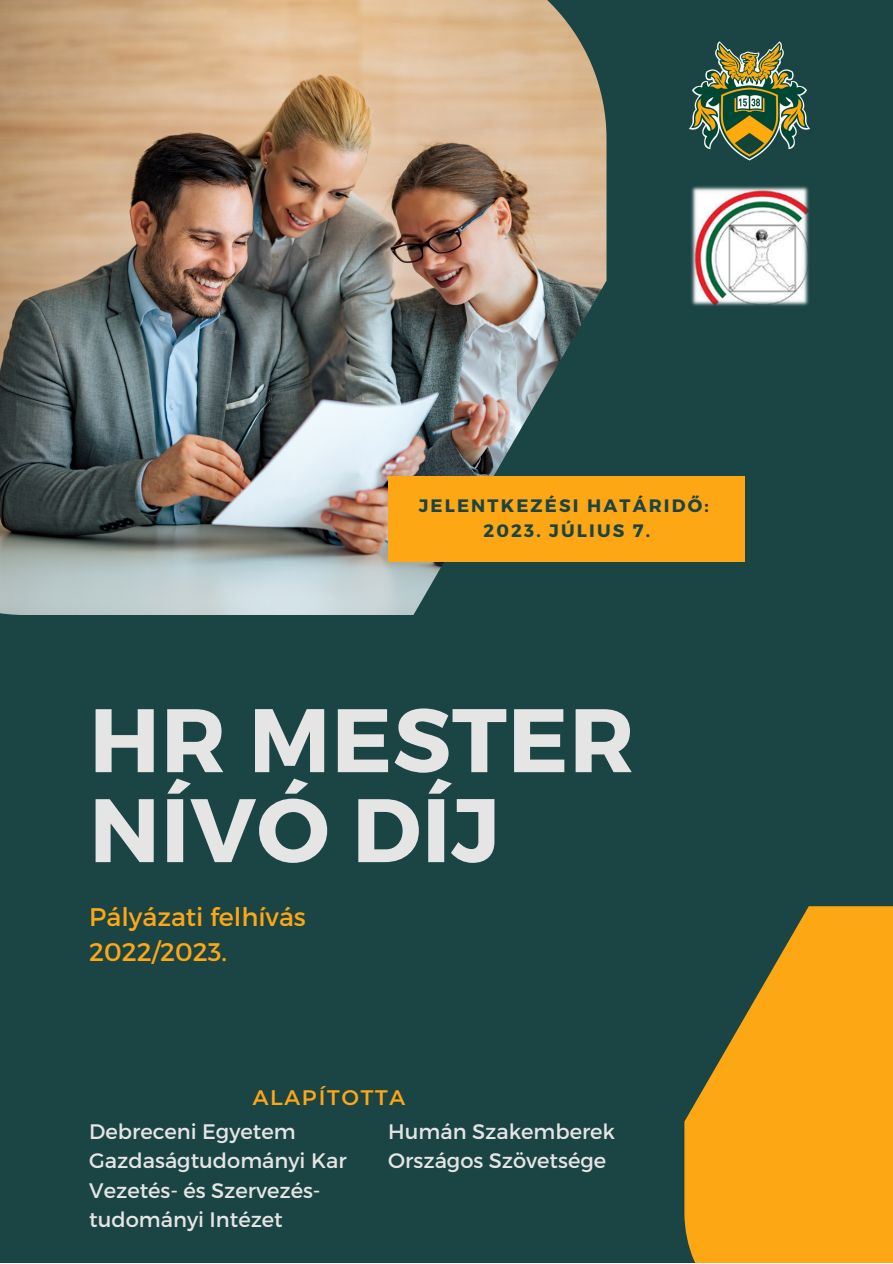
<style>
.page{position:relative;width:893px;height:1264px;background:#fff}
.page>*{position:absolute;margin:0;border:0;box-sizing:border-box;transform-origin:0 0}
.t1{font:700 89.85px/89.8px "Montserrat";letter-spacing:.01em;color:#e5e5e5}
.t2{font:25.5px/34.8px "Montserrat";color:#fda715}
.t3{font:21px/29.2px "Montserrat";color:#e5e5e5}
.t4{font:600 21px "Montserrat";letter-spacing:.08em;color:#fda715}
.t5{font:700 18px/24.8px "Montserrat";letter-spacing:.12em;color:#1b4444;text-align:center}
</style>
<div class="page">
<div style="left:0;top:0;width:892px;height:1262px;background:#1b4444"></div>
<img style="left:0;top:0;width:606px;height:614px">
<svg style="left:684px;top:906px;width:208px;height:356px;fill:#fda715"></svg>
<div style="left:388px;top:476px;width:356px;height:85px;background:#fda715"></div>
<img style="left:688px;top:41px;width:123px;height:120px">
<img style="left:691px;top:186px;width:118px;height:120px">
<p class="t5" style="left:418px;top:492px;width:291px">JELENTKEZÉSI HATÁRIDŐ:<br>2023. JÚLIUS 7.</p>
<h1 class="t1" style="left:89px;top:690px;width:546px">HR MESTER<br>NÍVÓ DÍJ</h1>
<p class="t2" style="left:89px;top:898px;width:218px">Pályázati felhívás<br>2022/2023.</p>
<p class="t4" style="left:253px;top:1085px;width:154px">ALAPÍTOTTA</p>
<p class="t3" style="left:388px;top:1116px;width:228px">Humán Szakemberek<br>Országos Szövetsége</p>
<p class="t3" style="left:89px;top:1115px;width:259px">Debreceni Egyetem<br>Gazdaságtudományi Kar<br>Vezetés- és Szervezés&shy;tudományi Intézet</p>
</div>
